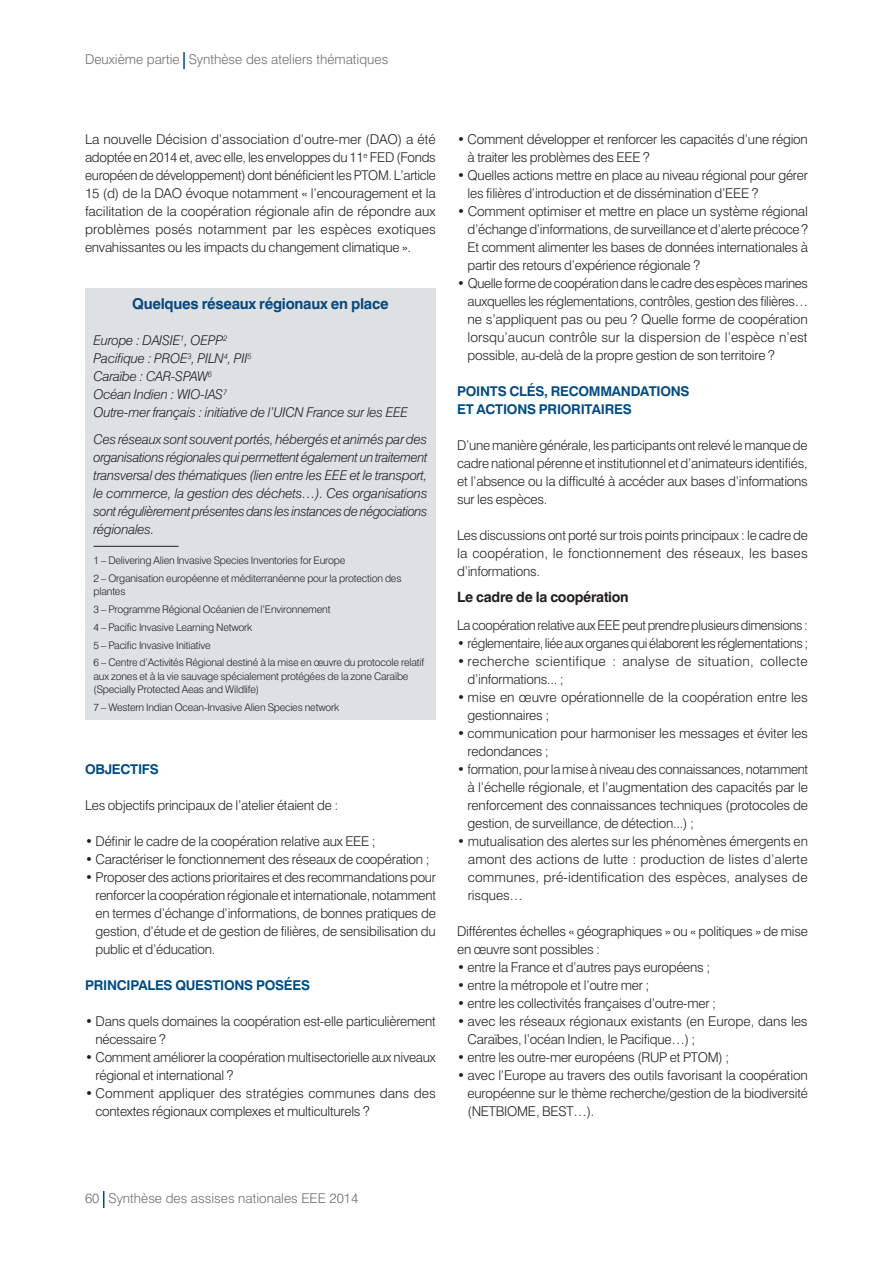
<style>
.page{position:relative;width:893px;height:1263px;background:#fff}
.page>*{position:absolute;margin:0;border:0;box-sizing:border-box;transform-origin:0 0}
.t1{font:700 15px "Swiss 721 BT";letter-spacing:-.02em;color:#07487d}
.t2{font:700 14.25px "Swiss 721 BT";letter-spacing:-.02em;color:#231f20}
.t3{font:300 13.5px/18px "Swiss 721 BT";letter-spacing:-.02em;color:#231f20;text-align:justify}
.t4{font:italic 300 13.5px/18px "Swiss 721 BT";letter-spacing:-.02em;color:#231f20}
.t5{font:700 13.5px/18px "Swiss 721 BT";letter-spacing:-.02em;color:#004b82}
.t6{font:300 13.5px "Swiss 721 BT";color:#6c6d70}
.t7{font:300 13.5px/18px "Swiss 721 BT";letter-spacing:.02em;color:#231f20}
.t8{font:300 10.5px/17.7px "Swiss 721 BT";letter-spacing:-.02em;color:#231f20}
</style>
<div class="page">
<svg style="left:103px;top:1191px;width:1px;height:17px"></svg>
<svg style="left:183px;top:52px;width:2px;height:17px"></svg>
<div style="left:85px;top:288px;width:351px;height:432px;background:#dde1e4"></div>
<hr style="left:94px;top:546px;width:85px;height:1px;background:#231f20">
<p class="t6" style="left:85px;top:51px;width:305px">Deuxième partie Synthèse des ateliers thématiques</p>
<p class="t3" style="left:85px;top:130px;width:353px">La nouvelle Décision d’association d’outre-mer (DAO) a été adoptée en 2014 et, avec elle, les enveloppes du 11<sup>e</sup> FED (Fonds européen de développement) dont bénéficient les PTOM. L’article 15 (d) de la DAO évoque notamment « l’encouragement et la facilitation de la coopération régionale afin de répondre aux problèmes posés notamment par les espèces exotiques envahissantes ou les impacts du changement climatique ».</p>
<p class="t1" style="left:132px;top:294px;width:258px">Quelques réseaux régionaux en place</p>
<p class="t4" style="left:94px;top:331px;width:316px">Europe : DAISIE<sup>1</sup>, OEPP<sup>2<br></sup>Pacifique : PROE<sup>3</sup>, PILN<sup>4</sup>, PII<sup>5<br></sup>Caraïbe : CAR-SPAW<sup>6<br></sup>Océan Indien : WIO-IAS<sup>7<br></sup>Outre-mer français : initiative de l’UICN France sur les EEE</p>
<p class="t4" style="left:94px;top:430px;width:336px;text-align:justify">Ces réseaux sont souvent portés, hébergés et animés par des organisations régionales qui permettent également un traitement transversal des thématiques (lien entre les EEE et le transport, le commerce, la gestion des déchets…). Ces organisations sont régulièrement présentes dans les instances de négociations régionales.</p>
<p class="t8" style="left:94px;top:551px;width:309px">1 – Delivering Alien Invasive Species Inventories for Europe<br>2 – Organisation européenne et méditerranéenne pour la protection des</p>
<p class="t8" style="left:94px;top:583px;width:332px">plantes<br>3 – Programme Régional Océanien de l’Environnement<br>4 – Pacific Invasive Learning Network<br>5 – Pacific Invasive Initiative<br>6 – Centre d’Activités Régional destiné à la mise en œuvre du protocole relatif</p>
<p class="t8" style="left:94px;top:669px;width:316px;line-height:13.5px">aux zones et à la vie sauvage spécialement protégées de la zone Caraïbe (Specially Protected Aeas and Wildlife)</p>
<p class="t8" style="left:94px;top:698px;width:247px">7 – Western Indian Ocean-Invasive Alien Species network</p>
<p class="t5" style="left:85px;top:760px;width:75px">OBJECTIFS</p>
<p class="t3" style="left:85px;top:796px;width:255px">Les objectifs principaux de l’atelier étaient de :</p>
<p class="t3" style="left:85px;top:832px;width:292px">• Définir le cadre de la coopération relative aux EEE ;</p>
<p class="t3" style="left:85px;top:850px;width:346px">• Caractériser le fonctionnement des réseaux de coopération ;</p>
<p class="t3" style="left:96px;top:868px;width:342px;text-indent:-11px">• Proposer des actions prioritaires et des recommandations pour renforcer la coopération régionale et internationale, notamment en termes d’échange d’informations, de bonnes pratiques de gestion, d’étude et de gestion de filières, de sensibilisation du public et d’éducation.</p>
<p class="t5" style="left:85px;top:976px;width:227px">PRINCIPALES QUESTIONS POSÉES</p>
<p class="t3" style="left:96px;top:1012px;width:342px;text-indent:-11px">• Dans quels domaines la coopération est-elle particulièrement nécessaire ?</p>
<p class="t3" style="left:96px;top:1048px;width:342px;text-indent:-11px">• Comment améliorer la coopération multisectorielle aux niveaux régional et international ?</p>
<p class="t3" style="left:96px;top:1084px;width:342px;text-indent:-11px">• Comment appliquer des stratégies communes dans des contextes régionaux complexes et multiculturels ?</p>
<p class="t3" style="left:468px;top:130px;width:342px;text-indent:-11px">• Comment développer et renforcer les capacités d’une région à traiter les problèmes des EEE ?</p>
<p class="t3" style="left:468px;top:166px;width:342px;text-indent:-11px">• Quelles actions mettre en place au niveau régional pour gérer les filières d’introduction et de dissémination d’EEE ?</p>
<p class="t3" style="left:468px;top:202px;width:342px;text-indent:-11px">• Comment optimiser et mettre en place un système régional d’échange d’informations, de surveillance et d’alerte précoce ?<br>Et comment alimenter les bases de données internationales à partir des retours d’expérience régionale ?</p>
<p class="t3" style="left:468px;top:274px;width:342px;text-indent:-11px">• Quelle forme de coopération dans le cadre des espèces marines auxquelles les réglementations, contrôles, gestion des filières… ne s’appliquent pas ou peu ? Quelle forme de coopération lorsqu’aucun contrôle sur la dispersion de l’espèce n’est possible, au-delà de la propre gestion de son territoire ?</p>
<p class="t5" style="left:457px;top:382px;width:234px">POINTS CLÉS, RECOMMANDATIONS<br>ET ACTIONS PRIORITAIRES</p>
<p class="t3" style="left:457px;top:436px;width:352px">D’une manière générale, les participants ont relevé le manque de cadre national pérenne et institutionnel et d’animateurs identifiés, et l’absence ou la difficulté à accéder aux bases d’informations sur les espèces.</p>
<p class="t3" style="left:457px;top:526px;width:352px">Les discussions ont porté sur trois points principaux : le cadre de la coopération, le fonctionnement des réseaux, les bases d’informations.</p>
<p class="t2" style="left:457px;top:588px;width:173px">Le cadre de la coopération</p>
<p class="t3" style="left:457px;top:616px;width:352px">La coopération relative aux EEE peut prendre plusieurs dimensions :</p>
<p class="t3" style="left:457px;top:634px;width:352px">• réglementaire, liée aux organes qui élaborent les réglementations;</p>
<p class="t7" style="left:468px;top:652px;width:342px;text-indent:-11px">• recherche scientifique : analyse de situation, collecte d’informations... ;</p>
<p class="t3" style="left:468px;top:688px;width:342px;text-indent:-11px">• mise en œuvre opérationnelle de la coopération entre les gestionnaires ;</p>
<p class="t3" style="left:468px;top:724px;width:342px;text-indent:-11px">• communication pour harmoniser les messages et éviter les redondances ;</p>
<p class="t3" style="left:468px;top:760px;width:342px;text-indent:-11px">• formation, pour la mise à niveau des connaissances, notamment à l’échelle régionale, et l’augmentation des capacités par le renforcement des connaissances techniques (protocoles de gestion, de surveillance, de détection...) ;</p>
<p class="t3" style="left:468px;top:832px;width:341px;text-indent:-11px">• mutualisation des alertes sur les phénomènes émergents en amont des actions de lutte : production de listes d’alerte communes, pré-identification des espèces, analyses de risques…</p>
<p class="t3" style="left:457px;top:922px;width:352px">Différentes échelles « géographiques » ou « politiques » de mise en œuvre sont possibles :</p>
<p class="t3" style="left:457px;top:958px;width:255px">• entre la France et d’autres pays européens ;</p>
<p class="t3" style="left:457px;top:976px;width:194px">• entre la métropole et l’outre mer ;</p>
<p class="t3" style="left:457px;top:994px;width:260px">• entre les collectivités françaises d’outre-mer ;</p>
<p class="t3" style="left:468px;top:1012px;width:342px;text-indent:-11px">• avec les réseaux régionaux existants (en Europe, dans les<br>Caraïbes, l’océan Indien, le Pacifique…) ;</p>
<p class="t3" style="left:457px;top:1048px;width:274px">• entre les outre-mer européens (RUP et PTOM) ;</p>
<p class="t3" style="left:468px;top:1066px;width:342px;text-indent:-11px">• avec l’Europe au travers des outils favorisant la coopération européenne sur le thème recherche/gestion de la biodiversité (NETBIOME, BEST…).</p>
<p class="t6" style="left:85px;top:1190px;width:275px">60 Synthèse des assises nationales EEE 2014</p>
</div>
